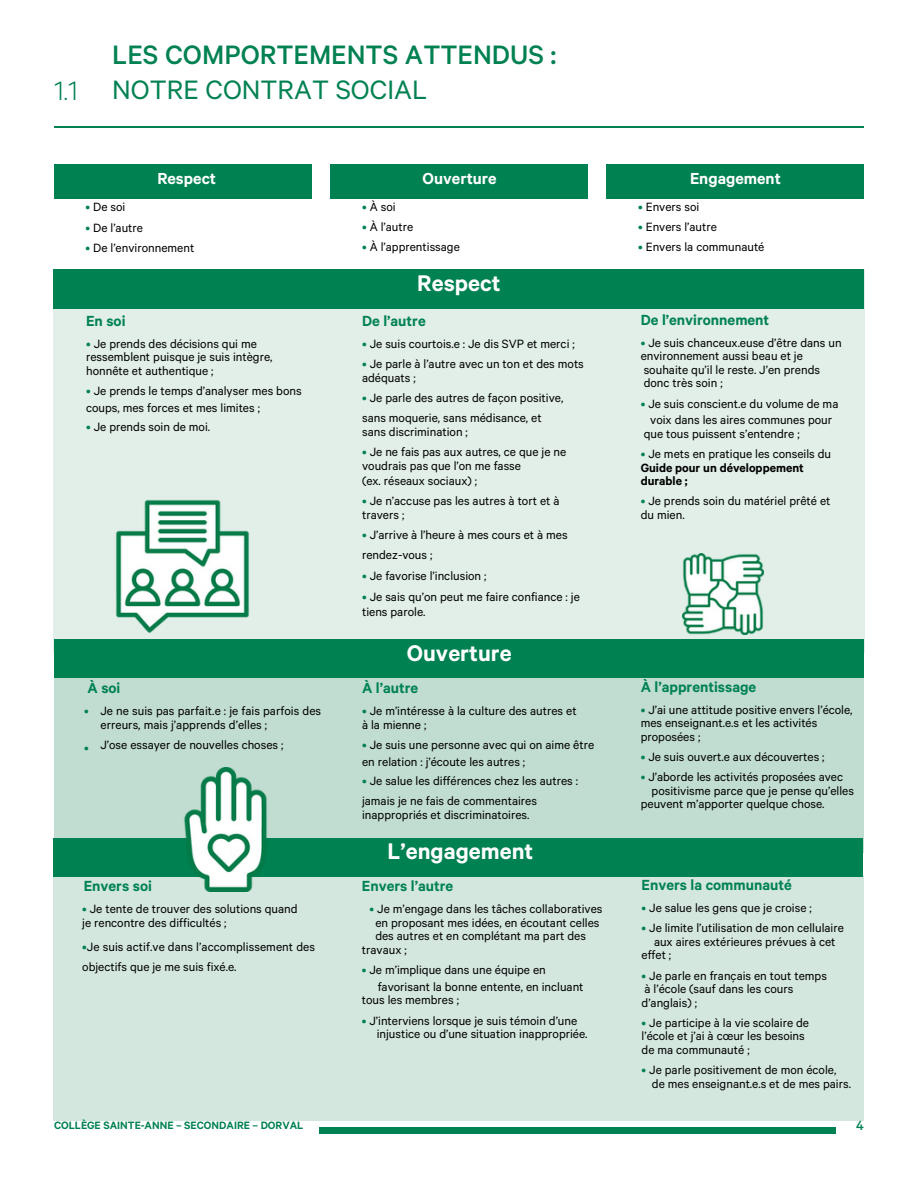
<style>
.page{position:relative;width:918px;height:1188px;background:#fff}
.page>*{position:absolute;margin:0;border:0;box-sizing:border-box;transform-origin:0 0}
.t1{font:500 30px/34.8px "Calibre";color:#008151}
.t2{font:300 30px "Calibre";color:#008151}
.t3{font:600 25.5px "Calibre";color:#fff}
.t4{font:600 18px "Calibre";color:#fff}
.t5{font:600 16.5px "Calibre";color:#008252}
.t6{font:500 15px "Calibre";color:#008252}
.t7{font:13.5px/13.5px "Calibre";color:#000}
.t8{font:600 13.5px/13.5px "Calibre";color:#000}
.t9{font:13.5px "Calibre";color:#008151}
.t10{font:600 12px "Calibre";color:#008252}
.s1{font-weight:400}
.s2{color:#008151}
.s3{font-weight:400;color:#008151}
</style>
<div class="page">
<div style="left:54px;top:270px;width:810px;height:382px;background:#e1efe8"></div>
<div style="left:54px;top:270px;width:810px;height:39px;background:#008151"></div>
<div style="left:54px;top:678px;width:810px;height:175px;background:#c1ddd1"></div>
<hr style="left:54px;top:126px;width:810px;height:1px;background:#008151">
<div style="left:54px;top:165px;width:258px;height:34px;background:#008151"></div>
<div style="left:54px;top:876px;width:810px;height:244px;background:#d4e7df"></div>
<div style="left:320px;top:1127px;width:515px;height:6px;background:#008252"></div>
<div style="left:330px;top:164px;width:258px;height:35px;background:#008151"></div>
<div style="left:606px;top:164px;width:258px;height:35px;background:#008151"></div>
<img style="left:116px;top:500px;width:133px;height:133px">
<img style="left:683px;top:554px;width:81px;height:81px">
<div style="left:54px;top:838px;width:809px;height:39px;background:#008151"></div>
<div style="left:54px;top:639px;width:810px;height:39px;background:#008151"></div>
<img style="left:184px;top:768px;width:83px;height:124px">
<h5 class="t2" style="left:54px;top:81px;width:26px">1.1</h5>
<h5 class="t1" style="left:112px;top:42px;width:446px">LES COMPORTEMENTS ATTENDUS :<br><span class="s1">NOTRE CONTRAT SOCIAL</span></h5>
<h5 class="t4" style="left:157px;top:173px;width:60px">Respect</h5>
<p class="t4" style="left:423px;top:172px;width:76px">Ouverture</p>
<h3 class="t4" style="left:690px;top:172px;width:92px">Engagement</h3>
<h5 class="t7" style="left:86px;top:203px;width:41px"><span class="s2">•</span> De soi</h5>
<h5 class="t7" style="left:86px;top:223px;width:59px"><span class="s2">•</span> De l’autre</h5>
<h5 class="t7" style="left:86px;top:243px;width:110px"><span class="s2">•</span> De l’environnement</h5>
<h5 class="t5" style="left:86px;top:315px;width:41px">En soi</h5>
<p class="t7" style="left:86px;top:339px;width:188px"><span class="s2">•</span> Je prends des décisions qui me ressemblent puisque je suis intègre, honnête et authentique ;</p>
<p class="t7" style="left:86px;top:385px;width:217px;line-height:16.8px"><span class="s2">•</span> Je prends le temps d’analyser mes bons coups, mes forces et mes limites ;</p>
<p class="t7" style="left:86px;top:422px;width:126px"><span class="s2">•</span> Je prends soin de moi.</p>
<h4 class="t5" style="left:87px;top:682px;width:34px">À soi</h4>
<h5 class="t9" style="left:84px;top:707px;width:6px">•</h5>
<h4 class="t9" style="left:84px;top:743px;width:6px">•</h4>
<h3 class="t7" style="left:100px;top:706px;width:222px">Je ne suis pas parfait.e : je fais parfois des erreurs, mais j’apprends d’elles ;</h3>
<h3 class="t7" style="left:100px;top:740px;width:184px">J’ose essayer de nouvelles choses ;</h3>
<h4 class="t5" style="left:84px;top:881px;width:70px">Envers soi</h4>
<h5 class="t7" style="left:362px;top:202px;width:35px"><span class="s2">•</span> À soi</h5>
<h5 class="t7" style="left:362px;top:222px;width:53px"><span class="s2">•</span> À l’autre</h5>
<h5 class="t7" style="left:362px;top:242px;width:99px"><span class="s2">•</span> À l’apprentissage</h5>
<h4 class="t3" style="left:417px;top:274px;width:85px">Respect</h4>
<p class="t5" style="left:362px;top:315px;width:65px">De l’autre</p>
<h4 class="t7" style="left:362px;top:339px;width:214px"><span class="s2">•</span> Je suis courtois.e : Je dis SVP et merci ;</h4>
<h4 class="t7" style="left:362px;top:359px;width:223px"><span class="s2">•</span> Je parle à l’autre avec un ton et des mots adéquats ;</h4>
<h4 class="t7" style="left:362px;top:390px;width:203px;line-height:20.2px"><span class="s2">•</span> Je parle des autres de façon positive, sans moquerie, sans médisance, et</h4>
<h4 class="t7" style="left:362px;top:427px;width:107px">sans discrimination ;</h4>
<h4 class="t7" style="left:362px;top:446px;width:206px;line-height:14.7px"><span class="s2">•</span> Je ne fais pas aux autres, ce que je ne voudrais pas que l’on me fasse<br>(ex. réseaux sociaux) ;</h4>
<h4 class="t7" style="left:362px;top:497px;width:199px"><span class="s2">•</span> Je n’accuse pas les autres à tort et à travers ;</h4>
<h4 class="t7" style="left:362px;top:527px;width:207px;line-height:20.2px"><span class="s2">•</span> J’arrive à l’heure à mes cours et à mes rendez-vous ;</h4>
<h4 class="t7" style="left:362px;top:571px;width:126px"><span class="s2">•</span> Je favorise l’inclusion ;</h4>
<h4 class="t7" style="left:362px;top:592px;width:219px;line-height:14.7px"><span class="s2">•</span> Je sais qu’on peut me faire confiance : je tiens parole.</h4>
<h5 class="t3" style="left:407px;top:644px;width:106px">Ouverture</h5>
<h5 class="t5" style="left:362px;top:682px;width:58px">À l’autre</h5>
<h5 class="t7" style="left:362px;top:706px;width:216px"><span class="s2">•</span> Je m’intéresse à la culture des autres et à la mienne ;</h5>
<h5 class="t7" style="left:362px;top:738px;width:234px;line-height:16.8px"><span class="s2">•</span> Je suis une personne avec qui on aime être en relation : j’écoute les autres ;</h5>
<h5 class="t7" style="left:362px;top:773px;width:217px;line-height:20.2px"><span class="s2">•</span> Je salue les différences chez les autres : jamais je ne fais de commentaires</h5>
<h5 class="t7" style="left:362px;top:810px;width:169px">inappropriés et discriminatoires.</h5>
<p class="t3" style="left:388px;top:842px;width:147px">L’engagement</p>
<p class="t5" style="left:362px;top:881px;width:93px">Envers l’autre</p>
<h4 class="t7" style="left:638px;top:202px;width:63px"><span class="s2">•</span> Envers soi</h4>
<h4 class="t7" style="left:638px;top:222px;width:80px"><span class="s2">•</span> Envers l’autre</h4>
<h4 class="t7" style="left:638px;top:242px;width:128px"><span class="s2">•</span> Envers la communauté</h4>
<p class="t5" style="left:641px;top:314px;width:130px">De l’environnement</p>
<p class="t7" style="left:641px;top:338px;width:202px"><span class="s2">•</span> Je suis chanceux.euse d’être dans un environnement aussi beau et je souhaite qu’il le reste. J’en prends donc très soin ;</p>
<p class="t7" style="left:641px;top:397px;width:199px;line-height:16.8px;text-align:center"><span class="s2">•</span> Je suis conscient.e du volume de ma voix dans les aires communes pour</p>
<p class="t7" style="left:644px;top:429px;width:158px">que tous puissent s’entendre ;</p>
<p class="t8" style="left:641px;top:449px;width:192px"><span class="s3">•</span> <span class="s1">Je mets en pratique les conseils du<br></span>Guide pour un développement durable ;</p>
<p class="t7" style="left:641px;top:497px;width:191px"><span class="s2">•</span> Je prends soin du matériel prêté et</p>
<p class="t7" style="left:641px;top:510px;width:45px">du mien.</p>
<p class="t5" style="left:641px;top:681px;width:117px">À l’apprentissage</p>
<h5 class="t7" style="left:641px;top:705px;width:213px"><span class="s2">•</span> J’ai une attitude positive envers l’école, mes enseignant.e.s et les activités proposées ;</h5>
<h5 class="t7" style="left:641px;top:752px;width:185px"><span class="s2">•</span> Je suis ouvert.e aux découvertes ;</h5>
<h5 class="t7" style="left:652px;top:773px;width:204px;text-indent:-11px"><span class="s2">•</span> J’aborde les activités proposées avec positivisme parce que je pense qu’elles</h5>
<h4 class="t7" style="left:641px;top:800px;width:185px">peuvent m’apporter quelque chose.</h4>
<p class="t5" style="left:642px;top:880px;width:152px">Envers la communauté</p>
<h4 class="t7" style="left:82px;top:905px;width:217px"><span class="s2">•</span> Je tente de trouver des solutions quand je rencontre des difficultés ;</h4>
<h4 class="t7" style="left:82px;top:938px;width:234px;line-height:20.2px"><span class="s2">•</span>Je suis actif.ve dans l’accomplissement des objectifs que je me suis fixé.e.</h4>
<p class="t7" style="left:370px;top:904px;width:234px"><span class="s2">•</span> Je m’engage dans les tâches collaboratives</p>
<p class="t7" style="left:375px;top:918px;width:226px">en proposant mes idées, en écoutant celles</p>
<p class="t7" style="left:375px;top:931px;width:212px">des autres et en complétant ma part des</p>
<p class="t7" style="left:362px;top:945px;width:46px">travaux ;</p>
<p class="t7" style="left:378px;top:964px;width:207px;line-height:16.8px;text-indent:-16px"><span class="s2">•</span> Je m’implique dans une équipe en favorisant la bonne entente, en incluant</p>
<p class="t7" style="left:362px;top:996px;width:99px">tous les membres ;</p>
<p class="t7" style="left:362px;top:1016px;width:217px"><span class="s2">•</span> J’interviens lorsque je suis témoin d’une</p>
<h3 class="t7" style="left:377px;top:1029px;width:212px">injustice ou d’une situation inappropriée.</h3>
<h5 class="t7" style="left:642px;top:903px;width:172px"><span class="s2">•</span> Je salue les gens que je croise ;</h5>
<h5 class="t7" style="left:642px;top:924px;width:204px"><span class="s2">•</span> Je limite l’utilisation de mon cellulaire</h5>
<h5 class="t7" style="left:654px;top:937px;width:183px">aux aires extérieures prévues à cet</h5>
<h5 class="t7" style="left:642px;top:951px;width:31px">effet ;</h5>
<h5 class="t7" style="left:642px;top:971px;width:187px"><span class="s2">•</span> Je parle en français en tout temps à l’école (sauf dans les cours d’anglais) ;</h5>
<h5 class="t7" style="left:642px;top:1018px;width:169px"><span class="s2">•</span> Je participe à la vie scolaire de l’école et j’ai à cœur les besoins de ma communauté ;</h5>
<h5 class="t7" style="left:642px;top:1065px;width:196px"><span class="s2">•</span> Je parle positivement de mon école,</h5>
<h4 class="t7" style="left:652px;top:1079px;width:201px">de mes enseignant.e.s et de mes pairs.</h4>
<h4 class="t10" style="left:54px;top:1121px;width:251px">COLLÈGE SAINTE-ANNE – SECONDAIRE – DORVAL</h4>
<h4 class="t6" style="left:856px;top:1120px;width:9px">4</h4>
</div>
